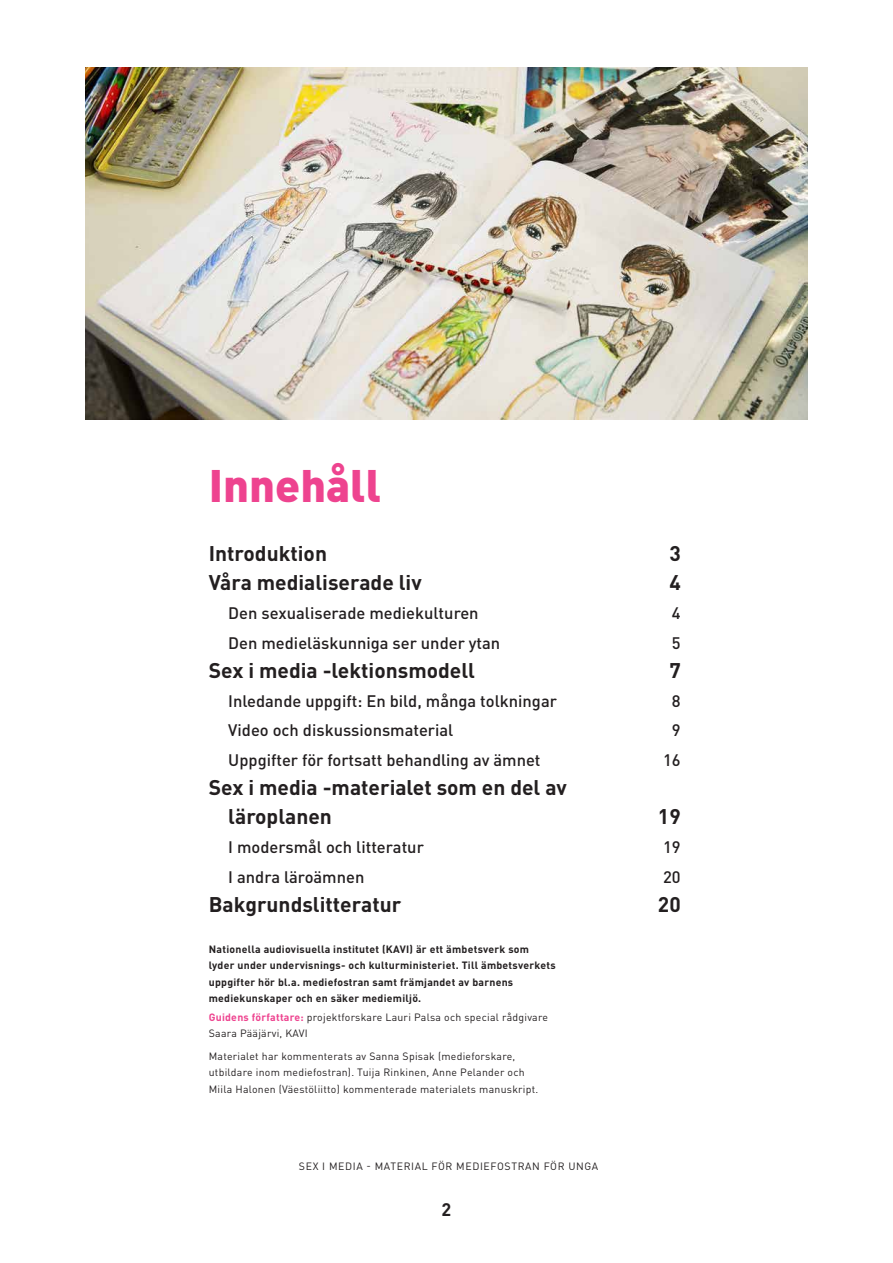
<style>
.page{position:relative;width:893px;height:1263px;background:#fff}
.page>*{position:absolute;margin:0;border:0;box-sizing:border-box;transform-origin:0 0}
.t1{font:900 45px "DIN Pro";color:#ee438f}
.t2{font:700 21px/29.2px "DIN Pro";color:#231f20}
.t3{font:700 18px "DIN Pro";color:#231f20}
.t4{font:500 16.5px "DIN Pro";color:#231f20}
.t5{font:10.5px/16.5px "DIN Pro";letter-spacing:.025em;color:#231f20}
.t6{font:700 10.5px/16.5px "DIN Pro";letter-spacing:.025em;color:#231f20}
.t7{font:10.5px "DIN Pro";letter-spacing:.06em;color:#231f20}
.s1{font-weight:700;color:#ee438f}
</style>
<div class="page">
<img style="left:85px;top:67px;width:723px;height:352px">
<h1 class="t1" style="left:209px;top:456px;width:174px">Innehåll</h1>
<h2 class="t2" style="left:209px;top:538px;width:120px">I ntroduktion</h2>
<h2 class="t2" style="left:669px;top:538px;width:13px">3</h2>
<h2 class="t2" style="left:209px;top:567px;width:214px">Våra medialiserade liv</h2>
<h2 class="t2" style="left:669px;top:567px;width:13px">4</h2>
<h3 class="t4" style="left:228px;top:602px;width:252px">Den sexualiserade mediekulturen</h3>
<h3 class="t4" style="left:672px;top:602px;width:10px">4</h3>
<h3 class="t4" style="left:228px;top:631px;width:274px">Den medieläskunniga ser under ytan</h3>
<h3 class="t4" style="left:672px;top:631px;width:10px">5</h3>
<h2 class="t2" style="left:209px;top:655px;width:268px">Sex i media -lektionsmodell</h2>
<h2 class="t2" style="left:669px;top:655px;width:13px">7</h2>
<h3 class="t4" style="left:228px;top:690px;width:330px">Inledande uppgift: En bild, många tolkningar</h3>
<h3 class="t4" style="left:672px;top:690px;width:10px">8</h3>
<h3 class="t4" style="left:228px;top:719px;width:227px">Video och diskussionsmaterial</h3>
<h3 class="t4" style="left:672px;top:719px;width:10px">9</h3>
<h3 class="t4" style="left:228px;top:748px;width:314px">Uppgifter för fortsatt behandling av ämnet</h3>
<h3 class="t4" style="left:663px;top:748px;width:19px">16</h3>
<h2 class="t2" style="left:228px;top:772px;width:340px;text-indent:-20px">Sex i media -materialet som en del av läroplanen</h2>
<h2 class="t2" style="left:658px;top:801px;width:24px">19</h2>
<h3 class="t4" style="left:228px;top:836px;width:197px">I modersmål och litteratur</h3>
<h3 class="t4" style="left:663px;top:836px;width:19px">19</h3>
<h3 class="t4" style="left:228px;top:865px;width:138px">I andra läroämnen</h3>
<h3 class="t4" style="left:663px;top:865px;width:19px">20</h3>
<h2 class="t2" style="left:209px;top:889px;width:194px">Bakgrundslitteratur</h2>
<h2 class="t2" style="left:658px;top:889px;width:24px">20</h2>
<p class="t6" style="left:209px;top:940px;width:348px">Nationella audiovisuella institutet (KAVI ) är ett ämbetsverk som lyder under undervisnings- och kulturministeriet. Till ämbetsverkets uppgifter hör bl.a. mediefostran samt främjandet av barnens mediekunskaper och en säker mediemiljö.</p>
<p class="t5" style="left:209px;top:1008px;width:341px"><span class="s1">Guidens författare:</span> projektforskare Lauri Palsa och special rådgivare<br>Saara Pääjärvi, KAVI</p>
<p class="t5" style="left:209px;top:1047px;width:331px">Materialet har kommenterats av Sanna Spisak (medieforskare, utbildare inom mediefostran). Tuija Rinkinen, Anne Pelander och<br>M iila Halonen (Väestöliitto) kommenterade materialets manuskript.</p>
<p class="t7" style="left:299px;top:1159px;width:301px">Sex i media - Material för mediefostran för unga</p>
<h3 class="t3" style="left:442px;top:1197px;width:11px">2</h3>
</div>
